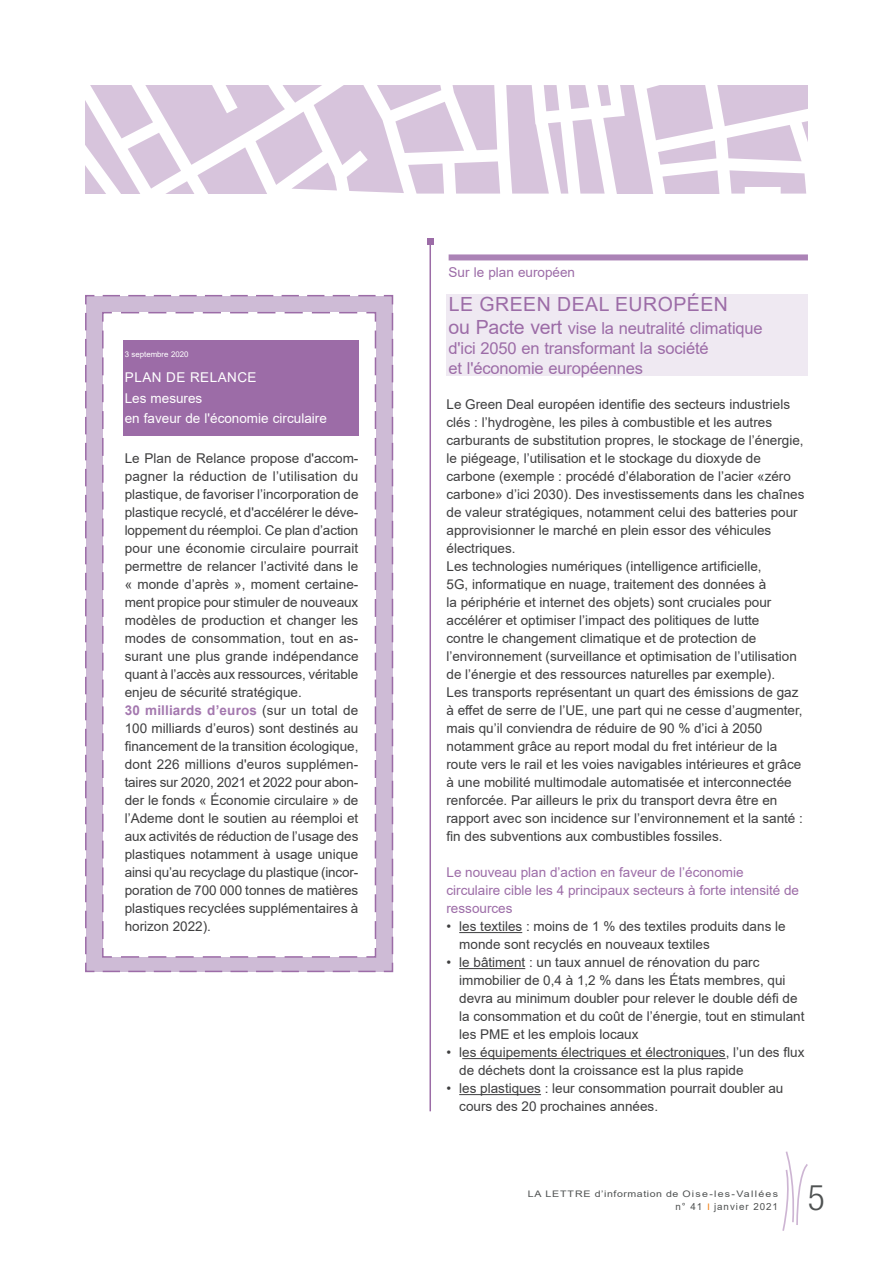
<style>
.page{position:relative;width:893px;height:1263px;background:#fff}
.page>*{position:absolute;margin:0;border:0;box-sizing:border-box;transform-origin:0 0}
.t1{font:300 condensed 35.4px "Helvetica Neue LT Std";color:#4f5252}
.t2{font:19.5px "Arial";letter-spacing:.025em;color:#9c6ca7}
.t3{font:16.5px/19.8px "Arial";letter-spacing:-.01em;color:#9c6ca7}
.t4{font:13.5px/18px "Arial";color:#3e3e3f}
.t5{font:13.5px/18px "Arial";color:#9c6ca7}
.t6{font:13.5px/20.4px "Arial";color:#fff}
.t7{font:9.75px "Arial";letter-spacing:.1em;color:#4f5252}
.t8{font:9px "Arial";letter-spacing:.085em;color:#4f5252;scale:1.18 1}
.t9{font:7.8px "Arial";color:#fff}
.s1{font-weight:700;color:#a478af}
.s2{font-size:19.5px}
.s3{font-size:9px;color:#f28a27}
</style>
<div class="page">
<svg style="left:782px;top:1151px;width:26px;height:80px"></svg>
<svg style="left:506px;top:85px;width:302px;height:109px"></svg>
<svg style="left:85px;top:85px;width:415px;height:109px"></svg>
<hr style="left:459px;top:932px;width:63px;height:1px;background:#3e3e3f">
<hr style="left:459px;top:968px;width:66px;height:1px;background:#3e3e3f">
<hr style="left:462px;top:1058px;width:264px;height:1px;background:#3e3e3f">
<hr style="left:459px;top:1094px;width:82px;height:1px;background:#3e3e3f">
<hr style="left:429px;top:242px;width:2px;height:869px;background:#9c6ca7">
<svg style="left:427px;top:239px;width:6px;height:6px"></svg>
<svg style="left:85px;top:294px;width:309px;height:679px"></svg>
<svg style="left:101px;top:311px;width:276px;height:647px"></svg>
<div style="left:123px;top:340px;width:235px;height:95px;background:#9c6ca7"></div>
<div style="left:446px;top:294px;width:362px;height:82px;background:#efe9f2"></div>
<div style="left:449px;top:254px;width:359px;height:6px;background:#ab83b6"></div>
<p class="t9" style="left:125px;top:349px;width:65px">3 septembre 2020</p>
<p class="t6" style="left:125px;top:367px;width:204px">PLAN DE RELANCE<br>Les mesures<br>en faveur de l'économie circulaire</p>
<p class="t4" style="left:125px;top:449px;width:235px">Le Plan de Relance propose d'accom&shy;pagner la réduction de l’utilisation du plastique, de favoriser l’incorporation de plastique recyclé, et d'accélérer le déve&shy;loppement du réemploi. Ce plan d’action pour une économie circulaire pourrait permettre de relancer l’activité dans le « monde d’après », moment certaine&shy;ment propice pour stimuler de nouveaux modèles de production et changer les modes de consommation, tout en as&shy;surant une plus grande indépendance quant à l’accès aux ressources, véritable enjeu de sécurité stratégique.<br><span class="s1">30 milliards d’euros</span> (sur un total de 100 milliards d’euros) sont destinés au financement de la transition écologique, dont 226 millions d'euros supplémen&shy;taires sur 2020, 2021 et 2022 pour abon&shy;der le fonds « Économie circulaire » de l’Ademe dont le soutien au réemploi et aux activités de réduction de l’usage des plastiques notamment à usage unique ainsi qu’au recyclage du plastique (incor&shy;poration de 700 000 tonnes de matières plastiques recyclées supplémentaires à horizon 2022).</p>
<p class="t5" style="left:449px;top:264px;width:128px">Sur le plan européen</p>
<h2 class="t2" style="left:449px;top:290px;width:280px">LE GREEN DEAL EUROPÉEN</h2>
<p class="t3" style="left:449px;top:318px;width:316px"><span class="s2">ou Pacte vert</span> vise la neutralité climatique d'ici 2050 en transformant la société<br>et l'économie européennes</p>
<p class="t4" style="left:446px;top:395px;width:359px">Le Green Deal européen identifie des secteurs industriels clés : l’hydrogène, les piles à combustible et les autres carburants de substitution propres, le stockage de l’énergie, le piégeage, l’utilisation et le stockage du dioxyde de carbone (exemple : procédé d’élaboration de l’acier «zéro carbone» d’ici 2030). Des investissements dans les chaînes de valeur stratégiques, notamment celui des batteries pour approvisionner le marché en plein essor des véhicules électriques.<br>Les technologies numériques (intelligence artificielle,<br>5G, informatique en nuage, traitement des données à<br>la périphérie et internet des objets) sont cruciales pour accélérer et optimiser l’impact des politiques de lutte<br>contre le changement climatique et de protection de l’environnement (surveillance et optimisation de l’utilisation de l’énergie et des ressources naturelles par exemple).<br>Les transports représentant un quart des émissions de gaz à effet de serre de l’UE, une part qui ne cesse d’augmenter, mais qu’il conviendra de réduire de 90 % d’ici à 2050 notamment grâce au report modal du fret intérieur de la route vers le rail et les voies navigables intérieures et grâce à une mobilité multimodale automatisée et interconnectée renforcée. Par ailleurs le prix du transport devra être en rapport avec son incidence sur l’environnement et la santé : fin des subventions aux combustibles fossiles.</p>
<p class="t5" style="left:446px;top:863px;width:354px">Le nouveau plan d’action en faveur de l’économie circulaire cible les 4 principaux secteurs à forte intensité de ressources</p>
<p class="t4" style="left:459px;top:917px;width:328px;text-indent:-13px">• les textiles : moins de 1 % des textiles produits dans le monde sont recyclés en nouveaux textiles</p>
<p class="t4" style="left:459px;top:953px;width:347px;text-indent:-13px">• le bâtiment : un taux annuel de rénovation du parc immobilier de 0,4 à 1,2 % dans les États membres, qui devra au minimum doubler pour relever le double défi de la consommation et du coût de l’énergie, tout en stimulant les PME et les emplois locaux</p>
<p class="t4" style="left:459px;top:1043px;width:347px;text-indent:-13px">• les équipements électriques et électroniques, l’un des flux de déchets dont la croissance est la plus rapide</p>
<p class="t4" style="left:459px;top:1079px;width:326px;text-indent:-13px">• les plastiques : leur consommation pourrait doubler au cours des 20 prochaines années.</p>
<p class="t8" style="left:528px;top:1187px;width:214px">LA LETTRE d’information de Oise-les-Vallées</p>
<p class="t7" style="left:676px;top:1200px;width:104px">n° 41 <span class="s3">I</span> janvier 2021</p>
<h1 class="t1" style="left:808px;top:1177px;width:18px">5</h1>
</div>
